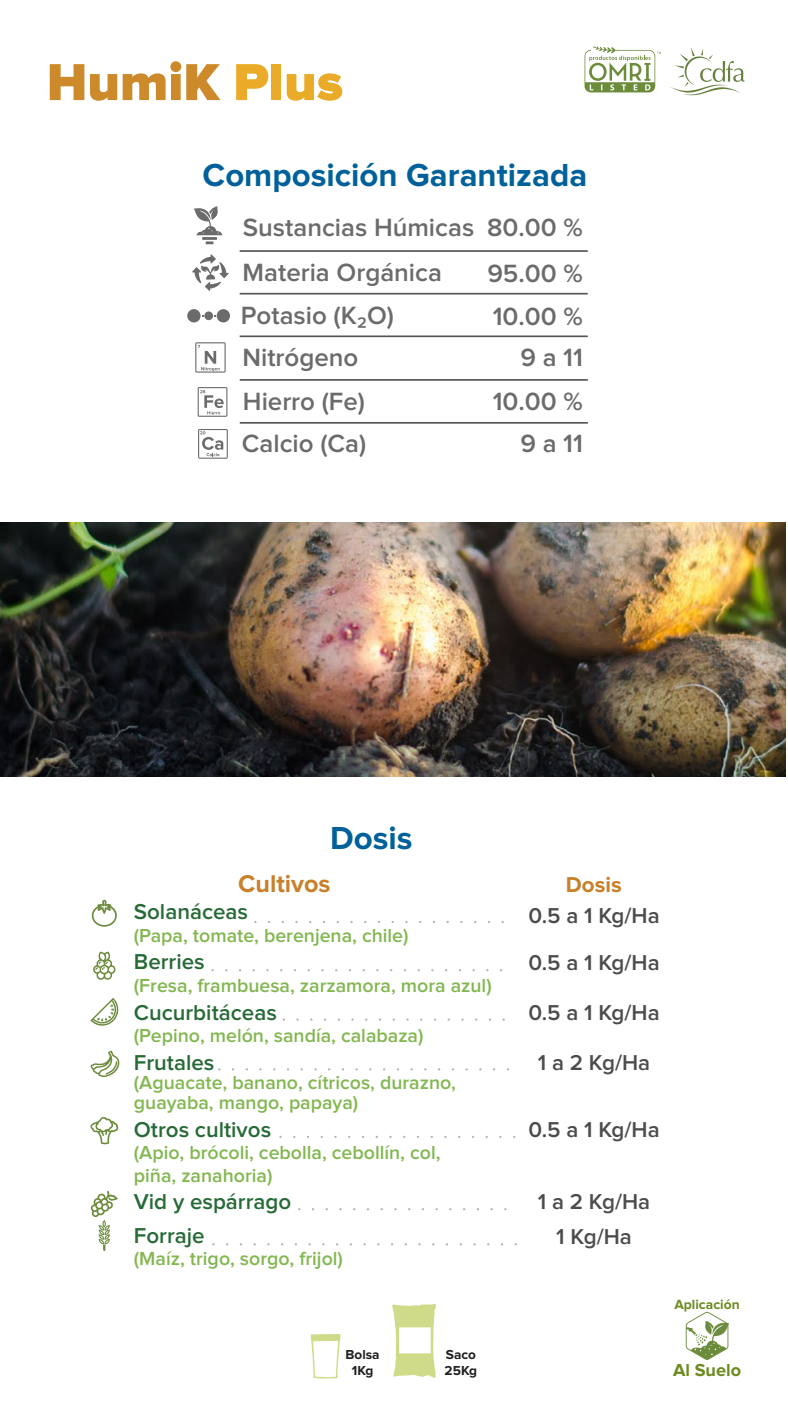
<style>
.page{position:relative;width:788px;height:1418px;background:#fff}
.page>*{position:absolute;margin:0;border:0;box-sizing:border-box;transform-origin:0 0}
.t1{font:700 33.07px "Proxima Nova";color:#00619a}
.t2{font:600 25.88px/41.9px "Proxima Nova";color:#6b6b6b}
.t3{font:700 25.2px "Proxima Nova";color:#c9802a}
.t4{font:600 22.28px/33.8px "Proxima Nova";color:#266a36}
.t5{font:600 22.28px/47px "Proxima Nova";letter-spacing:-.015em;color:#4d4c4d}
.t6{font:700 22.28px "Proxima Nova";color:#c9802a}
.t7{font:600 19.57px/19.6px "Proxima Nova";color:#82b750}
.t8{font:700 18px "Proxima Nova";color:#6c8a1f}
.t9{font:700 13.72px "Proxima Nova";color:#6c8a1f}
.t10{font:700 13.5px/15.8px "Proxima Nova";color:#221f1f;text-align:center}
</style>
<div class="page">
<svg style="left:670px;top:48px;width:74px;height:47px"></svg>
<svg style="left:584px;top:46px;width:77px;height:46px"></svg>
<img style="left:0;top:522px;width:785px;height:255px">
<svg style="left:50px;top:64px;width:34px;height:36px"></svg>
<svg style="left:90px;top:74px;width:27px;height:27px"></svg>
<svg style="left:123px;top:61px;width:97px;height:39px"></svg>
<svg style="left:236px;top:64px;width:32px;height:36px"></svg>
<div style="left:271px;top:64px;width:10px;height:36px;background:#eaab29"></div>
<svg style="left:287px;top:73px;width:55px;height:28px"></svg>
<svg style="left:311px;top:1334px;width:29px;height:44px"></svg>
<svg style="left:392px;top:1304px;width:44px;height:74px"></svg>
<svg style="left:255px;top:921px;width:249px;height:2px"></svg>
<svg style="left:212px;top:969px;width:291px;height:2px"></svg>
<svg style="left:284px;top:1018px;width:221px;height:2px"></svg>
<svg style="left:219px;top:1068px;width:290px;height:2px"></svg>
<svg style="left:280px;top:1135px;width:236px;height:3px"></svg>
<svg style="left:299px;top:1208px;width:208px;height:2px"></svg>
<svg style="left:213px;top:1243px;width:304px;height:2px"></svg>
<svg style="left:92px;top:900px;width:25px;height:26px"></svg>
<svg style="left:93px;top:951px;width:22px;height:29px"></svg>
<svg style="left:90px;top:1117px;width:28px;height:27px"></svg>
<svg style="left:90px;top:998px;width:29px;height:28px"></svg>
<svg style="left:90px;top:1050px;width:29px;height:27px"></svg>
<svg style="left:91px;top:1191px;width:27px;height:60px"></svg>
<svg style="left:198px;top:429px;width:30px;height:30px"></svg>
<svg style="left:198px;top:387px;width:29px;height:30px"></svg>
<svg style="left:194px;top:206px;width:28px;height:29px"></svg>
<hr style="left:202px;top:237px;width:15px;height:3px;background:#6b6b6b">
<svg style="left:206px;top:241px;width:7px;height:3px"></svg>
<svg style="left:192px;top:254px;width:37px;height:37px"></svg>
<svg style="left:195px;top:342px;width:30px;height:31px"></svg>
<div style="left:187px;top:309px;width:13px;height:13px;background:#6b6b6b;border-radius:50%"></div>
<div style="left:217px;top:309px;width:13px;height:13px;background:#6b6b6b;border-radius:50%"></div>
<div style="left:204px;top:311px;width:9px;height:9px;background:#6b6b6b;border-radius:50%"></div>
<hr style="left:239px;top:250px;width:348px;height:2px;background:#565755">
<hr style="left:239px;top:293px;width:348px;height:1px;background:#565755">
<hr style="left:239px;top:335px;width:348px;height:2px;background:#565755">
<hr style="left:240px;top:379px;width:347px;height:2px;background:#565755">
<hr style="left:240px;top:422px;width:347px;height:2px;background:#565755">
<svg style="left:685px;top:1311px;width:44px;height:48px"></svg>
<h1 class="t1" style="left:203px;top:156px;width:386px">Composición Garantizada</h1>
<h2 class="t2" style="left:243px;top:208px;width:233px">Sustancias Húmicas</h2>
<h2 class="t2" style="left:242px;top:252px;width:201px">Materia Orgánica</h2>
<h2 class="t2" style="left:241px;top:295px;width:155px">Potasio (K₂O)</h2>
<h2 class="t2" style="left:487px;top:205px;width:97px;line-height:46.1px">80.00 %<br>95.00 %</h2>
<h2 class="t2" style="left:492px;top:296px;width:92px">10.00 %</h2>
<h2 class="t2" style="left:242px;top:337px;width:117px">Nitrógeno</h2>
<h2 class="t2" style="left:520px;top:337px;width:64px">9 a 11</h2>
<h2 class="t2" style="left:242px;top:381px;width:126px">Hierro (Fe)<br>Calcio (Ca)</h2>
<h2 class="t2" style="left:492px;top:381px;width:92px;text-align:right">10.00 %<br>9 a 11</h2>
<h1 class="t1" style="left:330px;top:819px;width:84px">Dosis</h1>
<p class="t3" style="left:238px;top:869px;width:94px">Cultivos</p>
<p class="t4" style="left:134px;top:896px;width:116px">Solanáceas</p>
<p class="t7" style="left:134px;top:926px;width:276px">(Papa, tomate, berenjena, chile)</p>
<p class="t4" style="left:134px;top:946px;width:72px">Berries</p>
<p class="t7" style="left:134px;top:976px;width:359px">(Fresa, frambuesa, zarzamora, mora azul)</p>
<p class="t4" style="left:134px;top:996px;width:144px">Cucurbitáceas</p>
<p class="t7" style="left:134px;top:1026px;width:291px">(Pepino, melón, sandía, calabaza)</p>
<p class="t4" style="left:134px;top:1046px;width:82px">Frutales</p>
<p class="t7" style="left:134px;top:1074px;width:323px">(Aguacate, banano, cítricos, durazno, guayaba, mango, papaya)</p>
<p class="t4" style="left:134px;top:1113px;width:139px">Otros cultivos</p>
<p class="t7" style="left:134px;top:1142px;width:308px;line-height:22.3px">(Apio, brócoli, cebolla, cebollín, col, piña, zanahoria)</p>
<p class="t4" style="left:134px;top:1186px;width:159px">Vid y espárrago<br>Forraje</p>
<p class="t7" style="left:134px;top:1250px;width:210px">(Maíz, trigo, sorgo, frijol)</p>
<p class="t10" style="left:345px;top:1347px;width:36px">Bolsa<br>1Kg</p>
<p class="t10" style="left:444px;top:1347px;width:34px;text-align:left">Saco<br>25Kg</p>
<p class="t6" style="left:565px;top:872px;width:57px">Dosis</p>
<p class="t5" style="left:528px;top:893px;width:133px">0.5 a 1 Kg/Ha<br>0.5 a 1 Kg/Ha</p>
<p class="t5" style="left:528px;top:989px;width:133px">0.5 a 1 Kg/Ha</p>
<p class="t5" style="left:537px;top:1039px;width:114px">1 a 2 Kg/Ha</p>
<p class="t5" style="left:528px;top:1107px;width:133px">0.5 a 1 Kg/Ha</p>
<p class="t5" style="left:537px;top:1179px;width:114px">1 a 2 Kg/Ha</p>
<p class="t5" style="left:556px;top:1214px;width:77px">1 Kg/Ha</p>
<p class="t9" style="left:674px;top:1296px;width:67px">Aplicación</p>
<p class="t8" style="left:673px;top:1359px;width:69px">Al Suelo</p>
</div>
